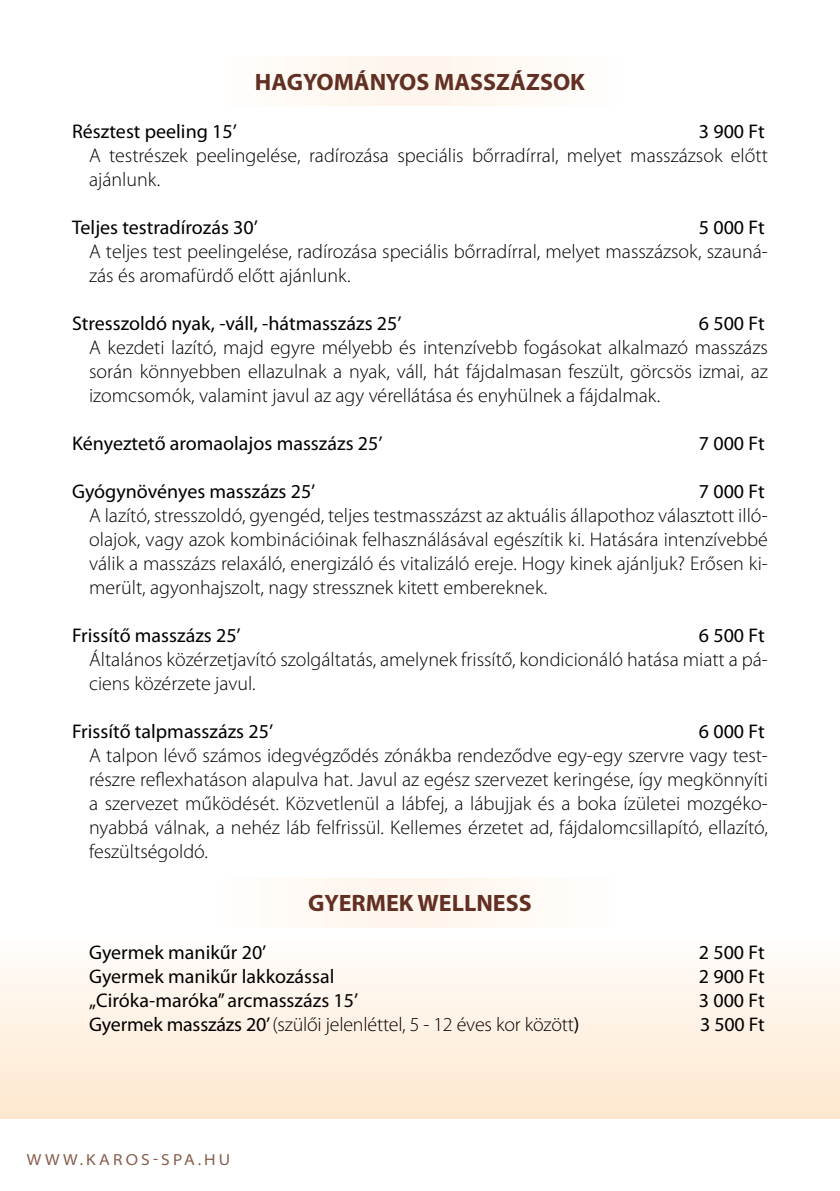
<style>
.page{position:relative;width:840px;height:1191px;background:#fff}
.page>*{position:absolute;margin:0;border:0;box-sizing:border-box;transform-origin:0 0}
.t1{font:700 23.8px "Myriad Pro";color:#622f23}
.t2{font:300 19.8px/24px "Myriad Pro";color:#000}
.t3{font:19.8px "Myriad Pro";color:#000}
.t4{font:semi-expanded 16px "Myriad Pro";letter-spacing:.2em;color:#855c4b}
.s1{font-weight:400}
</style>
<div class="page">
<div style="left:0;top:935px;width:839px;height:184px;background:linear-gradient(to bottom,#fffdfc,#fee7ce)"></div>
<div style="left:221px;top:57px;width:397px;height:49px;background:#fff9f3"></div>
<div style="left:219px;top:878px;width:397px;height:49px;background:#fff9f3"></div>
<p class="t1" style="left:255px;top:66px;width:331px">HAGYOMÁNYOS MASSZÁZSOK</p>
<p class="t3" style="left:72px;top:119px;width:166px">Résztest peeling 15’</p>
<p class="t3" style="left:698px;top:119px;width:67px">3 900 Ft</p>
<p class="t2" style="left:89px;top:143px;width:680px">A testrészek peelingelése, radírozása speciális bőrradírral, melyet masszázsok előtt ajánlunk.</p>
<p class="t3" style="left:72px;top:215px;width:187px">Teljes testradírozás 30’</p>
<p class="t3" style="left:698px;top:215px;width:67px">5 000 Ft</p>
<p class="t2" style="left:89px;top:239px;width:680px">A teljes test peelingelése, radírozása speciális bőrradírral, melyet masszázsok, szauná&shy;zás és aromafürdő előtt ajánlunk.</p>
<p class="t3" style="left:72px;top:311px;width:331px">Stresszoldó nyak, -váll, -hátmasszázs 25’</p>
<p class="t3" style="left:698px;top:311px;width:67px">6 500 Ft</p>
<p class="t2" style="left:89px;top:335px;width:680px;text-align:justify">A kezdeti lazító, majd egyre mélyebb és intenzívebb fogásokat alkalmazó masszázs során könnyebben ellazulnak a nyak, váll, hát fájdalmasan feszült, görcsös izmai, az izomcsomók, valamint javul az agy vérellátása és enyhülnek a fájdalmak.</p>
<p class="t3" style="left:72px;top:431px;width:312px">Kényeztető aromaolajos masszázs 25’</p>
<p class="t3" style="left:698px;top:431px;width:67px">7 000 Ft</p>
<p class="t3" style="left:72px;top:479px;width:245px">Gyógynövényes masszázs 25’</p>
<p class="t3" style="left:698px;top:479px;width:67px">7 000 Ft</p>
<p class="t2" style="left:89px;top:503px;width:680px;text-align:justify">A lazító, stresszoldó, gyengéd, teljes testmasszázst az aktuális állapothoz választott illó&shy;olajok, vagy azok kombinációinak felhasználásával egészítik ki. Hatására intenzívebbé válik a masszázs relaxáló, energizáló és vitalizáló ereje. Hogy kinek ajánljuk? Erősen ki&shy;merült, agyonhajszolt, nagy stressznek kitett embereknek.</p>
<p class="t3" style="left:72px;top:623px;width:170px">Frissítő masszázs 25’</p>
<p class="t3" style="left:698px;top:623px;width:67px">6 500 Ft</p>
<p class="t2" style="left:89px;top:647px;width:680px">Általános közérzetjavító szolgáltatás, amelynek frissítő, kondicionáló hatása miatt a pá&shy;ciens közérzete javul.</p>
<p class="t3" style="left:72px;top:719px;width:202px">Frissítő talpmasszázs 25’</p>
<p class="t3" style="left:698px;top:719px;width:67px">6 000 Ft</p>
<p class="t2" style="left:89px;top:743px;width:680px;text-align:justify">A talpon lévő számos idegvégződés zónákba rendeződve egy-egy szervre vagy test&shy;részre reflexhatáson alapulva hat. Javul az egész szervezet keringése, így megkönnyíti a szervezet működését. Közvetlenül a lábfej, a lábujjak és a boka ízületei mozgéko&shy;nyabbá válnak, a nehéz láb felfrissül. Kellemes érzetet ad, fájdalomcsillapító, ellazító, feszültségoldó.</p>
<p class="t1" style="left:308px;top:887px;width:225px">GYERMEK WELLNESS</p>
<p class="t3" style="left:89px;top:940px;width:179px">Gyermek manikűr 20’</p>
<p class="t3" style="left:698px;top:940px;width:67px">2 500 Ft</p>
<p class="t3" style="left:89px;top:964px;width:247px">Gyermek manikűr lakkozással</p>
<p class="t3" style="left:698px;top:964px;width:67px">2 900 Ft</p>
<p class="t3" style="left:89px;top:988px;width:270px">„Ciróka-maróka” arcmasszázs 15’</p>
<p class="t3" style="left:698px;top:988px;width:67px">3 000 Ft</p>
<p class="t2" style="left:89px;top:1012px;width:491px"><span class="s1">Gyermek masszázs 20’</span> (szülői jelenléttel, 5 - 12 éves kor között<span class="s1">)</span></p>
<p class="t3" style="left:700px;top:1012px;width:66px">3 500 Ft</p>
<p class="t4" style="left:27px;top:1149px;width:205px">WWW.KAROS-SPA.HU</p>
</div>
